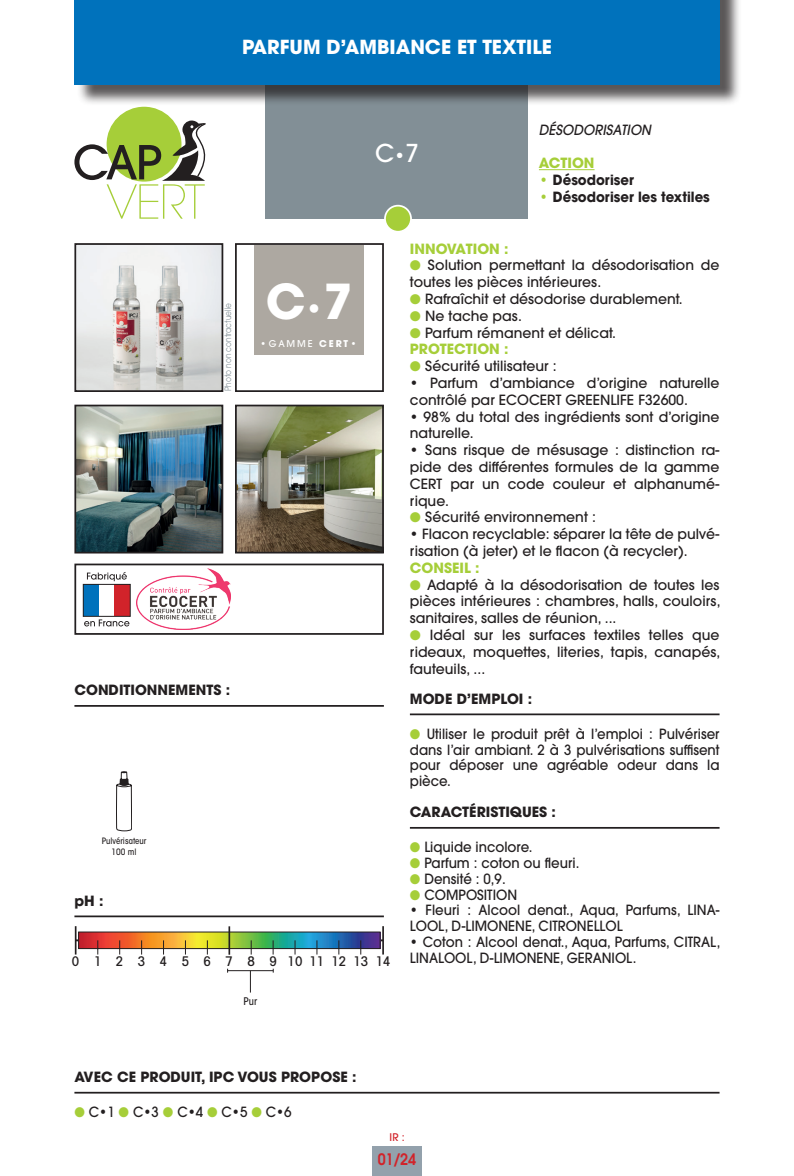
<style>
.page{position:relative;width:794px;height:1176px;background:#fff}
.page>*{position:absolute;margin:0;border:0;box-sizing:border-box;transform-origin:0 0}
.t1{font:700 47.77px "ITC Avant Garde Std";color:#fff}
.t2{font:500 24.5px "ITC Avant Garde Std";color:#fff}
.t3{font:700 19.25px "ITC Avant Garde Std";color:#fff}
.t4{font:600 15.75px "ITC Avant Garde Std";color:#d1232a;scale:.9 1}
.t5{font:500 14px/16.8px "ITC Avant Garde Std";color:#231f20}
.t6{font:500 14px/15.8px "ITC Avant Garde Std";color:#231f20;scale:.95 1}
.t7{font:700 14px "ITC Avant Garde Std";color:#231f20}
.t8{font:700 14px "ITC Avant Garde Std";color:#a6ce39}
.t9{font:700 14px "ITC Avant Garde Std";color:#231f20;scale:.95 1}
.t10{font:italic 500 14px "ITC Avant Garde Std";color:#231f20;scale:.95 1}
.t11{font:500 condensed 13.3px "Avant Garde";letter-spacing:.265em;color:#231f20}
.t12{font:500 10.5px "ITC Avant Garde Std";color:#d1232a}
.t13{font:500 condensed 10.5px "ITC Avant Garde Std";color:#231f20}
.t14{font:700 9.28px "ITC Avant Garde Std";color:#fff}
.t15{font:8.75px "ITC Avant Garde Std";color:#828f96;scale:.85 1}
.t16{font:500 condensed 8.75px "ITC Avant Garde Std";color:#231f20}
.s1{font-size:27.82px}
.s2{font-weight:500}
.s3{font-size:17.5px}
.s4{color:#a6ce39}
</style>
<div class="page">
<div style="left:74px;top:563px;width:310px;height:72px;border:2px solid #231f20"></div>
<div style="left:266px;top:79px;width:262px;height:140px;background:#828f96"></div>
<div style="left:77px;top:0;width:664px;height:106px;background:#231f20;opacity:.75"></div>
<div style="left:74px;top:0;width:645px;height:84px;background:#0072bc"></div>
<div style="left:372px;top:1146px;width:50px;height:30px;background:#93a1ac"></div>
<div style="left:107px;top:107px;width:74px;height:75px;background:#a6ce39;border-radius:50%"></div>
<svg style="left:74px;top:121px;width:132px;height:98px"></svg>
<div style="left:385px;top:206px;width:26px;height:26px;background:#a6ce39;border-radius:50%"></div>
<div style="left:384px;top:205px;width:28px;height:28px;border:2px solid #fff;border-radius:50%"></div>
<hr style="left:74px;top:705px;width:310px;height:2px;background:#231f20">
<hr style="left:410px;top:713px;width:309px;height:2px;background:#231f20">
<hr style="left:410px;top:827px;width:309px;height:1px;background:#231f20">
<hr style="left:539px;top:169px;width:55px;height:1px;background:#a6ce39">
<div style="left:83px;top:584px;width:16px;height:32px;background:#0072bc"></div>
<div style="left:115px;top:584px;width:15px;height:32px;background:#d1232a"></div>
<div style="left:83px;top:584px;width:48px;height:33px;border:1px solid #231f20"></div>
<svg style="left:87px;top:572px;width:40px;height:9px"></svg>
<svg style="left:84px;top:619px;width:45px;height:7px"></svg>
<img style="left:77px;top:246px;width:143px;height:143px">
<div style="left:74px;top:243px;width:149px;height:149px;border:2px solid #231f20"></div>
<img style="left:77px;top:408px;width:143px;height:142px">
<div style="left:74px;top:405px;width:149px;height:148px;border:2px solid #231f20"></div>
<div style="left:235px;top:243px;width:149px;height:149px;border:2px solid #231f20"></div>
<img style="left:238px;top:408px;width:143px;height:142px">
<div style="left:235px;top:405px;width:149px;height:148px;border:2px solid #231f20"></div>
<hr style="left:74px;top:1092px;width:645px;height:1px;background:#231f20">
<hr style="left:74px;top:915px;width:310px;height:2px;background:#231f20">
<hr style="left:76px;top:939px;width:307px;height:2px;background:#231f20">
<svg style="left:75px;top:926px;width:306px;height:29px"></svg>
<hr style="left:228px;top:926px;width:2px;height:28px;background:#231f20">
<hr style="left:382px;top:926px;width:2px;height:28px;background:#231f20">
<svg style="left:250px;top:971px;width:1px;height:21px"></svg>
<hr style="left:228px;top:970px;width:45px;height:1px;background:#231f20">
<img style="left:137px;top:568px;width:93px;height:61px">
<div style="left:254px;top:245px;width:110px;height:110px;background:#ada8a1"></div>
<svg style="left:116px;top:771px;width:16px;height:60px"></svg>
<p class="t3" style="left:242px;top:34px;width:311px">PARFUM D’AMBIANCE ET TEXTILE</p>
<p class="t15" style="left:223px;top:391px;width:105px;rotate:-90deg">Photo non contractuelle</p>
<p class="t7" style="left:74px;top:681px;width:157px">CONDITIONNEMENTS :</p>
<p class="t1" style="left:266px;top:270px;width:88px">C<span class="s1">•</span>7</p>
<p class="t14" style="left:260px;top:337px;width:98px">•<span class="s2">GAMME</span> CERT•</p>
<p class="t2" style="left:375px;top:137px;width:45px">C<span class="s3">•</span>7</p>
<p class="t10" style="left:539px;top:121px;width:120px">DÉSODORISATION</p>
<p class="t8" style="left:539px;top:154px;width:57px">ACTION</p>
<p class="t9" style="left:539px;top:171px;width:102px"><span class="s4">•</span> Désodoriser</p>
<p class="t9" style="left:539px;top:187px;width:181px"><span class="s4">•</span> Désodoriser les textiles</p>
<p class="t8" style="left:410px;top:239px;width:100px">INNOVATION :</p>
<p class="t5" style="left:410px;top:257px;width:311px"><span class="s4">●</span> Solution permettant la désodorisation de toutes les pièces intérieures.</p>
<p class="t5" style="left:410px;top:290px;width:274px"><span class="s4">●</span> Rafraîchit et désodorise durablement.</p>
<p class="t5" style="left:410px;top:307px;width:114px"><span class="s4">●</span> Ne tache pas.</p>
<p class="t5" style="left:410px;top:324px;width:208px"><span class="s4">●</span> Parfum rémanent et délicat.</p>
<p class="t8" style="left:410px;top:340px;width:100px">PROTECTION :</p>
<p class="t5" style="left:410px;top:357px;width:148px"><span class="s4">●</span> Sécurité utilisateur :</p>
<p class="t5" style="left:410px;top:374px;width:311px">• Parfum d’ambiance d’origine naturelle contrôlé par ECOCERT GREENLIFE F32600.</p>
<p class="t5" style="left:410px;top:408px;width:311px">• 98% du total des ingrédients sont d’origine naturelle.</p>
<p class="t5" style="left:410px;top:441px;width:311px;text-align:justify">• Sans risque de mésusage : distinction ra&shy;pide des différentes formules de la gamme CERT par un code couleur et alphanumé&shy;rique.</p>
<p class="t5" style="left:410px;top:509px;width:187px"><span class="s4">●</span> Sécurité environnement :</p>
<p class="t5" style="left:410px;top:525px;width:311px">• Flacon recyclable: séparer la tête de pulvé&shy;risation (à jeter) et le flacon (à recycler).</p>
<p class="t8" style="left:410px;top:558px;width:71px">CONSEIL :</p>
<p class="t5" style="left:410px;top:576px;width:312px;text-align:justify"><span class="s4">●</span> Adapté à la désodorisation de toutes les pièces intérieures : chambres, halls, couloirs, sanitaires, salles de réunion, ...</p>
<p class="t5" style="left:410px;top:626px;width:312px;text-align:justify"><span class="s4">●</span> Idéal sur les surfaces textiles telles que rideaux, moquettes, literies, tapis, canapés, fauteuils, ...</p>
<p class="t7" style="left:410px;top:689px;width:124px">MODE D’EMPLOI :</p>
<p class="t6" style="left:410px;top:726px;width:327px;text-align:justify"><span class="s4">●</span> Utiliser le produit prêt à l’emploi : Pulvériser dans l’air ambiant. 2 à 3 pulvérisations suffisent pour déposer une agréable odeur dans la pièce.</p>
<p class="t7" style="left:410px;top:803px;width:148px">CARACTÉRISTIQUES :</p>
<p class="t16" style="left:102px;top:836px;width:46px">Pulvérisateur</p>
<p class="t16" style="left:112px;top:846px;width:26px">100 ml</p>
<p class="t7" style="left:74px;top:891px;width:31px">pH :</p>
<p class="t11" style="left:72px;top:953px;width:320px">0 1 2 3 4 5 6 7 8 91011121314</p>
<p class="t13" style="left:243px;top:994px;width:15px">Pur</p>
<p class="t6" style="left:410px;top:839px;width:131px"><span class="s4">●</span> Liquide incolore.</p>
<p class="t6" style="left:410px;top:855px;width:180px"><span class="s4">●</span> Parfum : coton ou fleuri.</p>
<p class="t6" style="left:410px;top:870px;width:102px"><span class="s4">●</span> Densité : 0,9.</p>
<p class="t6" style="left:410px;top:886px;width:114px"><span class="s4">●</span> COMPOSITION</p>
<p class="t6" style="left:410px;top:902px;width:327px">• Fleuri : Alcool denat., Aqua, Parfums, LINA-<br>LOOL, D-LIMONENE, CITRONELLOL</p>
<p class="t6" style="left:410px;top:933px;width:328px">• Coton : Alcool denat., Aqua, Parfums, CITRAL,<br>LINALOOL, D-LIMONENE, GERANIOL.</p>
<p class="t7" style="left:74px;top:1067px;width:283px">AVEC CE PRODUIT, IPC VOUS PROPOSE :</p>
<p class="t6" style="left:74px;top:1104px;width:230px"><span class="s4">●</span> C•1 <span class="s4">●</span> C•3 <span class="s4">●</span> C•4 <span class="s4">●</span> C•5 <span class="s4">●</span> C•6</p>
<p class="t12" style="left:390px;top:1130px;width:16px">IR :</p>
<p class="t4" style="left:378px;top:1149px;width:44px">01/24</p>
</div>
